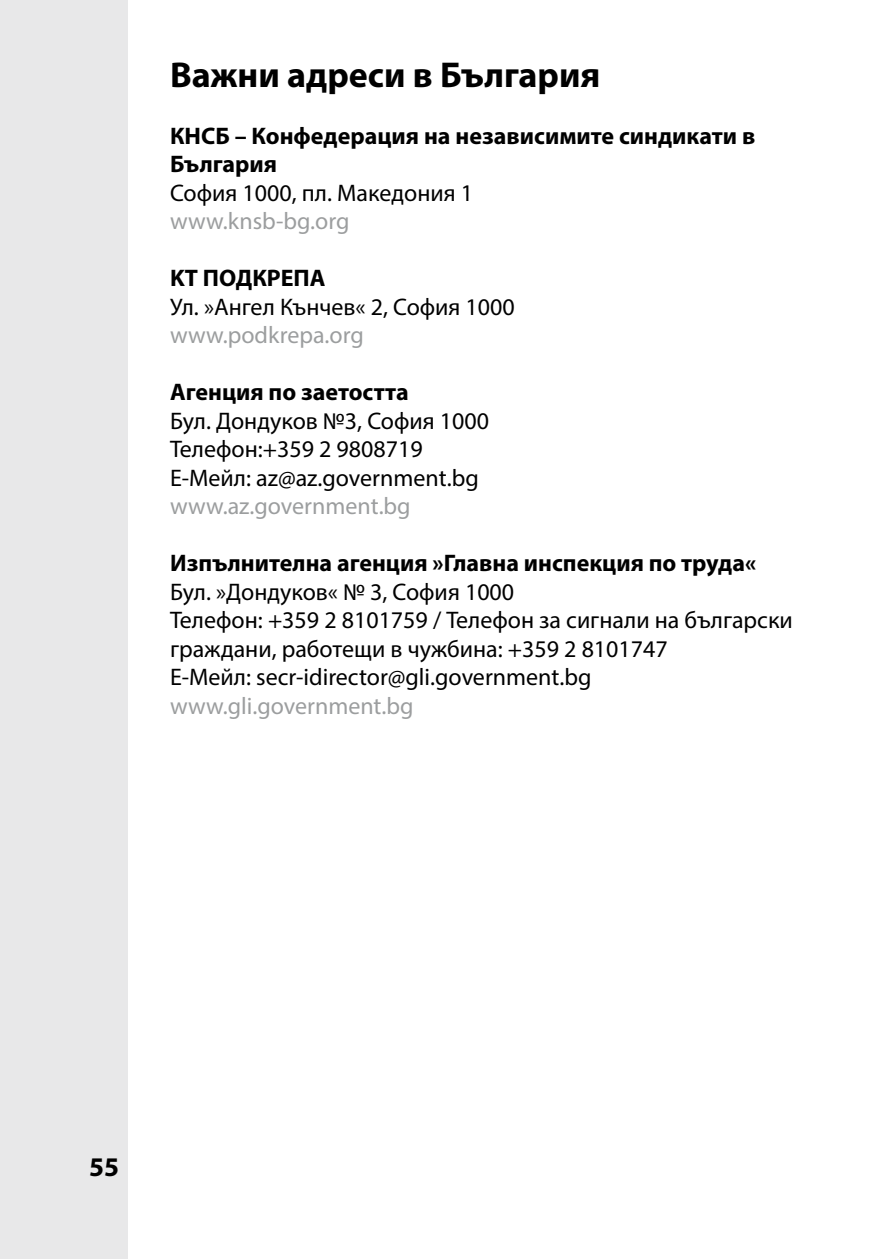
<style>
.page{position:relative;width:893px;height:1259px;background:#fff}
.page>*{position:absolute;margin:0;border:0;box-sizing:border-box;transform-origin:0 0}
.t1{font:700 36px "Myriad Pro";color:#000}
.t2{font:700 27px "Myriad Pro";color:#000}
.t3{font:24px/28.5px "Myriad Pro";color:#000}
.t4{font:700 24px/28.5px "Myriad Pro";color:#000}
.t5{font:24px "Myriad Pro";color:#9c9e9f}
</style>
<div class="page">
<div style="left:0;top:0;width:128px;height:1259px;background:#e8e8e9"></div>
<h1 class="t1" style="left:170px;top:51px;width:432px">Важни адреси в България</h1>
<p class="t4" style="left:170px;top:120px;width:587px">КНСБ – Конфедерация на независимите синдикати в<br>България</p>
<p class="t3" style="left:170px;top:178px;width:305px">София 1000, пл. Македония 1</p>
<p class="t5" style="left:170px;top:206px;width:181px">www.knsb-bg.org</p>
<p class="t4" style="left:170px;top:263px;width:157px">KT ПОДКРЕПА</p>
<p class="t3" style="left:170px;top:292px;width:346px">Ул. »Ангел Кънчев« 2, София 1000</p>
<p class="t5" style="left:170px;top:320px;width:195px">www.podkrepa.org</p>
<p class="t4" style="left:170px;top:377px;width:240px">Агенция по заетостта</p>
<p class="t3" style="left:170px;top:406px;width:320px">Бул. Дондуков №3, София 1000<br>Телефон:+359 2 9808719<br>Е-Мейл: az@az.government.bg</p>
<p class="t5" style="left:170px;top:491px;width:242px">www.az.government.bg</p>
<p class="t4" style="left:170px;top:548px;width:588px">Изпълнителна агенция »Главна инспекция по труда«</p>
<p class="t3" style="left:170px;top:577px;width:624px">Бул. »Дондуков« № 3, София 1000<br>Телефон: +359 2 8101759 / Телефон за сигнали на български граждани, работещи в чужбина: +359 2 8101747<br>Е-Мейл: secr-idirector@gli.government.bg</p>
<p class="t5" style="left:170px;top:691px;width:245px">www.gli.government.bg</p>
<p class="t2" style="left:89px;top:1149px;width:31px">55</p>
</div>
